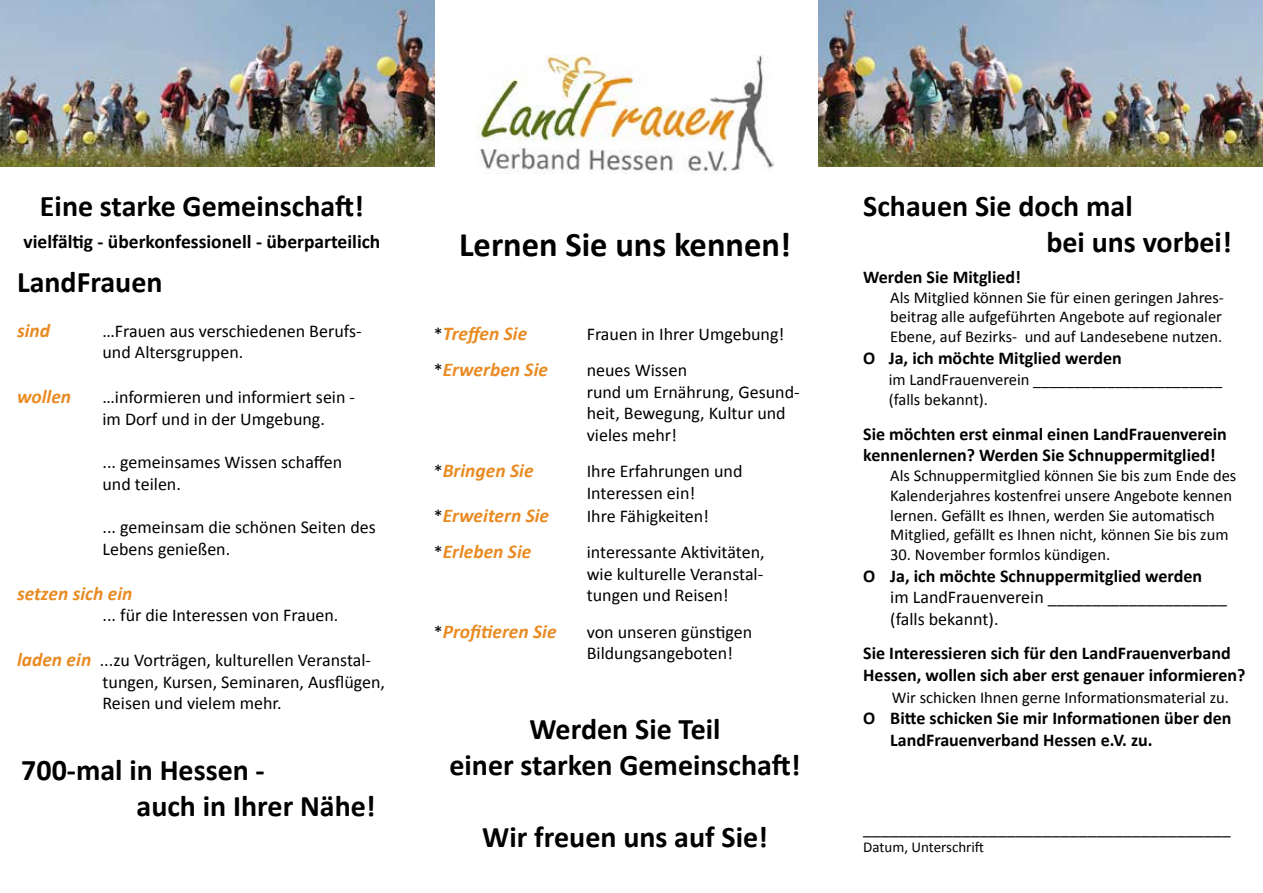
<style>
.page{position:relative;width:1263px;height:893px;background:#fff}
.page>*{position:absolute;margin:0;border:0;box-sizing:border-box;transform-origin:0 0}
.t1{font:700 34.5px "Calibri";color:#000}
.t2{font:700 30px/36px "Calibri";color:#000;text-align:center}
.t3{font:italic 700 19.5px "Calibri";color:#e98b23}
.t4{font:700 19.5px "Calibri";color:#000}
.t5{font:18px/21.6px "Calibri";color:#000}
.t6{font:700 18px/21.6px "Calibri";color:#000}
.t7{font:16.5px/19.8px "Calibri";color:#000}
.t8{font:15px "Calibri";color:#000}
.s1{font-weight:700;font-style:italic;font-size:19.5px;color:#e98b23}
.s2{font-weight:400;font-style:normal;font-size:18px;color:#000}
</style>
<div class="page">
<img style="left:476px;top:54px;width:298px;height:119px">
<img style="left:818px;top:0;width:445px;height:167px">
<img style="left:0;top:0;width:434px;height:167px">
<h2 class="t2" style="left:40px;top:188px;width:325px">Eine starke Gemeinschaft!</h2>
<p class="t4" style="left:24px;top:229px;width:358px">vielfältig - überkonfessionell - überparteilich</p>
<h2 class="t2" style="left:17px;top:264px;width:147px">LandFrauen</h2>
<p class="t3" style="left:17px;top:318px;width:35px">sind</p>
<p class="t5" style="left:103px;top:320px;width:261px">…Frauen aus verschiedenen Berufs&shy;und Altersgruppen.</p>
<p class="t3" style="left:17px;top:385px;width:56px">wollen</p>
<p class="t5" style="left:103px;top:387px;width:254px">…informieren und informiert sein - im Dorf und in der Umgebung.</p>
<p class="t5" style="left:103px;top:451px;width:241px">... gemeinsames Wissen schaffen und teilen.</p>
<p class="t5" style="left:103px;top:516px;width:275px">... gemeinsam die schönen Seiten des<br>Lebens genießen.</p>
<p class="t3" style="left:17px;top:581px;width:117px">setzen sich ein</p>
<p class="t5" style="left:103px;top:604px;width:237px">... für die Interessen von Frauen.</p>
<p class="t5" style="left:103px;top:649px;width:284px;text-indent:-86px"><span class="s1">laden ein</span> ...zu Vorträgen, kulturellen Veranstal&shy;tungen, Kursen, Seminaren, Ausflügen,<br>Reisen und vielem mehr.</p>
<h2 class="t2" style="left:137px;top:752px;width:241px;text-align:left;text-indent:-115px">700-mal in Hessen -<br>auch in Ihrer Nähe!</h2>
<h2 class="t2" style="left:863px;top:188px;width:271px">Schauen Sie doch mal</h2>
<h1 class="t1" style="left:459px;top:222px;width:334px">Lernen Sie uns kennen!</h1>
<h2 class="t2" style="left:1046px;top:224px;width:187px">bei uns vorbei!</h2>
<p class="t3" style="left:434px;top:321px;width:95px"><span class="s2">*</span>Treffen Sie</p>
<p class="t5" style="left:587px;top:323px;width:199px">Frauen in Ihrer Umgebung!</p>
<p class="t3" style="left:434px;top:357px;width:116px"><span class="s2">*</span>Erwerben Sie</p>
<p class="t5" style="left:587px;top:359px;width:214px">neues Wissen<br>rund um Ernährung, Gesund&shy;heit, Bewegung, Kultur und vieles mehr!</p>
<p class="t3" style="left:434px;top:458px;width:101px"><span class="s2">*</span>Bringen Sie</p>
<p class="t5" style="left:587px;top:460px;width:157px">Ihre Erfahrungen und<br>Interessen ein!</p>
<p class="t3" style="left:434px;top:503px;width:117px"><span class="s2">*</span>Erweitern Sie</p>
<p class="t5" style="left:587px;top:505px;width:124px">Ihre Fähigkeiten!</p>
<p class="t3" style="left:434px;top:539px;width:99px"><span class="s2">*</span>Erleben Sie</p>
<p class="t5" style="left:587px;top:541px;width:179px;text-align:justify">interessante Aktivitäten, wie kulturelle Veranstal&shy;tungen und Reisen!</p>
<p class="t3" style="left:434px;top:619px;width:124px"><span class="s2">*</span>Profitieren Sie</p>
<p class="t5" style="left:587px;top:621px;width:167px">von unseren günstigen<br>Bildungsangeboten!</p>
<h2 class="t2" style="left:449px;top:711px;width:353px">Werden Sie Teil<br>einer starken Gemeinschaft!</h2>
<h2 class="t2" style="left:482px;top:819px;width:287px">Wir freuen uns auf Sie!</h2>
<p class="t6" style="left:863px;top:266px;width:159px">Werden Sie Mitglied!</p>
<p class="t7" style="left:890px;top:287px;width:335px;text-align:justify">Als Mitglied können Sie für einen geringen Jahres&shy;beitrag alle aufgeführten Angebote auf regionaler Ebene, auf Bezirks- und auf Landesebene nutzen.</p>
<p class="t6" style="left:863px;top:347px;width:260px">O Ja, ich möchte Mitglied werden</p>
<p class="t7" style="left:889px;top:370px;width:335px">im LandFrauenverein _______________________ (falls bekannt).</p>
<p class="t6" style="left:863px;top:423px;width:365px">Sie möchten erst einmal einen LandFrauenverein kennenlernen? Werden Sie Schnuppermitglied!</p>
<p class="t7" style="left:890px;top:466px;width:348px">Als Schnuppermitglied können Sie bis zum Ende des Kalenderjahres kostenfrei unsere Angebote kennen lernen. Gefällt es Ihnen, werden Sie automatisch Mitglied, gefällt es Ihnen nicht, können Sie bis zum</p>
<p class="t7" style="left:890px;top:545px;width:221px">30. November formlos kündigen.</p>
<p class="t6" style="left:863px;top:565px;width:340px">O Ja, ich möchte Schnuppermitglied werden</p>
<p class="t5" style="left:890px;top:587px;width:338px">im LandFrauenverein ____________________ (falls bekannt).</p>
<p class="t6" style="left:863px;top:643px;width:384px">Sie Interessieren sich für den LandFrauenverband<br>Hessen, wollen sich aber erst genauer informieren?</p>
<p class="t7" style="left:892px;top:687px;width:339px">Wir schicken Ihnen gerne Informationsmaterial zu.</p>
<p class="t6" style="left:890px;top:707px;width:343px;text-indent:-27px">O Bitte schicken Sie mir Informationen über den<br>LandFrauenverband Hessen e.V. zu.</p>
<p class="t5" style="left:863px;top:817px;width:369px">_________________________________________</p>
<p class="t8" style="left:863px;top:838px;width:122px">Datum, Unterschrift</p>
</div>
